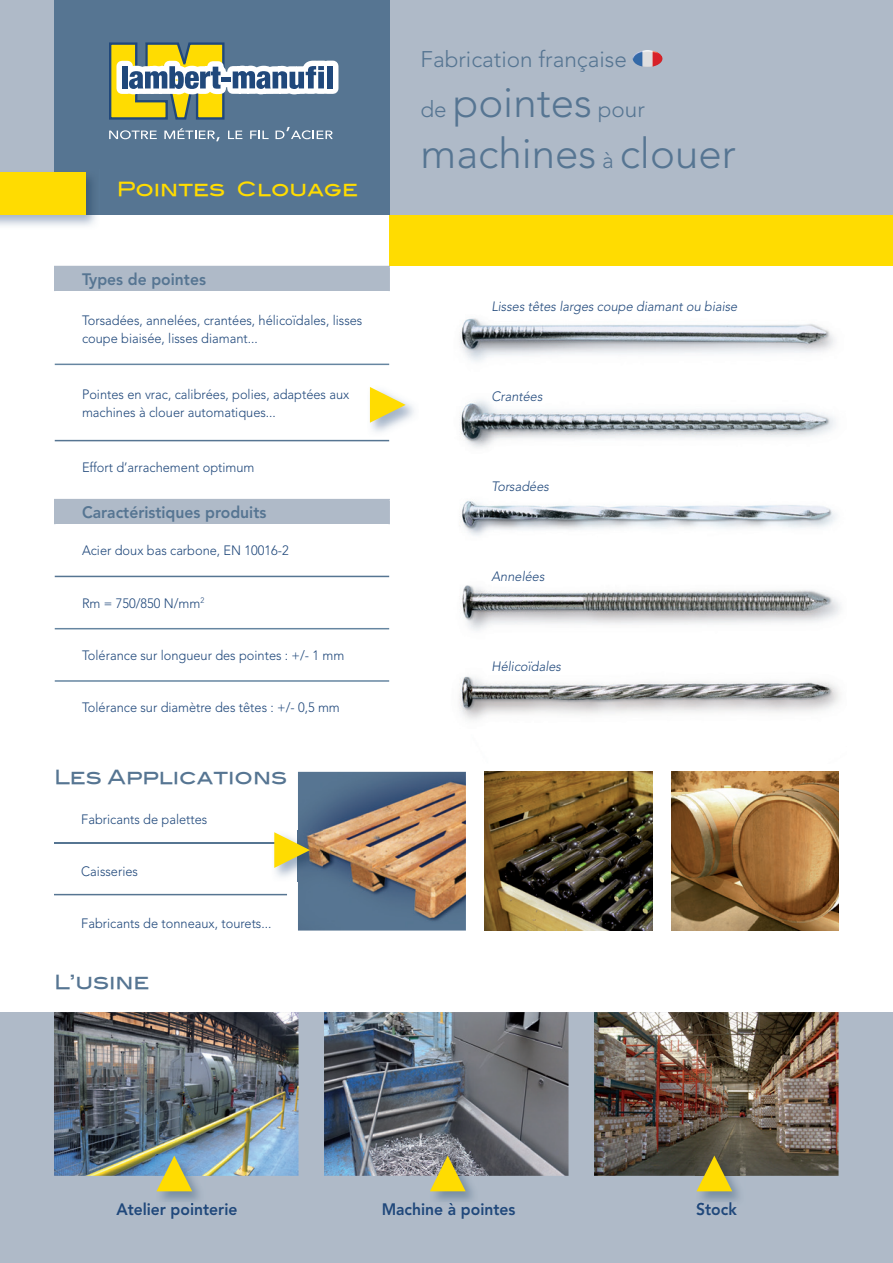
<style>
.page{position:relative;width:893px;height:1263px;background:#fff}
.page>*{position:absolute;margin:0;border:0;box-sizing:border-box;transform-origin:0 0}
.t1{font:300 42px/50.4px "Avenir";color:#567592}
.t2{font:300 22.5px "Avenir";color:#567592}
.t3{font:19.5px "Blair Md ITCTT Medium";color:#567592}
.t4{font:19.5px "Blair Md ITCTT Medium";color:#ffdc01}
.t5{font:800 16.5px "Avenir";color:#567592;scale:.95 1}
.t6{font:800 16.5px "Avenir";color:#20487b;scale:.95 1}
.t7{font:300 13.5px/18px "Avenir";color:#20487b;scale:.95 1}
.t8{font:italic 300 13.5px "Avenir";color:#20487b;scale:.95 1}
.s1{font-size:22.5px}
</style>
<div class="page">
<img style="left:459px;top:318px;width:381px;height:402px">
<img style="left:298px;top:772px;width:168px;height:158px">
<img style="left:485px;top:772px;width:168px;height:158px">
<img style="left:671px;top:772px;width:168px;height:158px">
<div style="left:390px;top:29px;width:503px;height:236px;background:#ffdc01"></div>
<div style="left:0;top:0;width:893px;height:215px;background:#afbac8"></div>
<div style="left:54px;top:0;width:336px;height:215px;background:#567592"></div>
<img style="left:85px;top:172px;width:11px;height:43px">
<div style="left:0;top:172px;width:85px;height:43px;background:#ffdc01"></div>
<img style="left:633px;top:50px;width:23px;height:17px">
<div style="left:322px;top:61px;width:16px;height:33px;border:11px solid #fff"></div>
<svg style="left:109px;top:42px;width:226px;height:100px"></svg>
<hr style="left:54px;top:842px;width:233px;height:1px;background:#567592">
<hr style="left:54px;top:894px;width:233px;height:1px;background:#567592">
<div style="left:55px;top:266px;width:334px;height:25px;background:#afbac8"></div>
<hr style="left:54px;top:266px;width:336px;height:1px;background:#afbac8">
<hr style="left:54px;top:267px;width:2px;height:24px;background:#afbac8">
<hr style="left:388px;top:267px;width:2px;height:24px;background:#afbac8">
<hr style="left:55px;top:440px;width:334px;height:1px;background:#567592">
<hr style="left:55px;top:364px;width:334px;height:1px;background:#6686a1">
<div style="left:55px;top:500px;width:334px;height:24px;background:#afbac8"></div>
<hr style="left:54px;top:499px;width:336px;height:1px;background:#afbac8">
<hr style="left:54px;top:500px;width:2px;height:24px;background:#afbac8">
<hr style="left:388px;top:500px;width:2px;height:24px;background:#afbac8">
<hr style="left:55px;top:576px;width:334px;height:1px;background:#567592">
<hr style="left:55px;top:628px;width:334px;height:1px;background:#6686a1">
<hr style="left:55px;top:680px;width:334px;height:2px;background:#6686a1">
<div style="left:0;top:1012px;width:893px;height:251px;background:#afbac8"></div>
<img style="left:54px;top:1012px;width:244px;height:164px">
<img style="left:324px;top:1012px;width:244px;height:164px">
<img style="left:594px;top:1012px;width:244px;height:164px">
<img style="left:155px;top:1154px;width:51px;height:48px">
<svg style="left:156px;top:1155px;width:36px;height:36px"></svg>
<img style="left:695px;top:1154px;width:51px;height:48px">
<img style="left:697px;top:1202px;width:35px;height:4px">
<svg style="left:696px;top:1155px;width:36px;height:36px"></svg>
<img style="left:429px;top:1154px;width:50px;height:48px">
<svg style="left:430px;top:1155px;width:36px;height:36px"></svg>
<svg style="left:370px;top:387px;width:36px;height:36px"></svg>
<img style="left:275px;top:831px;width:48px;height:50px">
<svg style="left:272px;top:832px;width:38px;height:36px"></svg>
<h3 class="t4" style="left:117px;top:173px;width:243px">Pointes Clouage</h3>
<p class="t5" style="left:82px;top:270px;width:132px">Types de pointes</p>
<p class="t7" style="left:82px;top:312px;width:297px">Torsadées, annelées, crantées, hélicoïdales, lisses coupe biaisée, lisses diamant...</p>
<p class="t7" style="left:82px;top:385px;width:283px">Pointes en vrac, calibrées, polies, adaptées aux machines à clouer automatiques...</p>
<p class="t7" style="left:82px;top:458px;width:183px">Effort d’arrachement optimum</p>
<p class="t5" style="left:82px;top:503px;width:196px">Caractéristiques produits</p>
<p class="t7" style="left:82px;top:542px;width:219px">Acier doux bas carbone, EN 10016-2</p>
<p class="t7" style="left:82px;top:594px;width:130px">Rm = 750/850 N/mm<sup>2</sup></p>
<p class="t7" style="left:82px;top:646px;width:278px">Tolérance sur longueur des pointes : +/- 1 mm</p>
<p class="t7" style="left:82px;top:698px;width:273px">Tolérance sur diamètre des têtes : +/- 0,5 mm</p>
<h3 class="t3" style="left:54px;top:761px;width:234px">Les Applications</h3>
<p class="t7" style="left:81px;top:811px;width:134px">Fabricants de palettes</p>
<p class="t7" style="left:81px;top:862px;width:61px">Caisseries</p>
<p class="t7" style="left:81px;top:914px;width:202px">Fabricants de tonneaux, tourets...</p>
<h3 class="t3" style="left:54px;top:966px;width:97px">L’usine</h3>
<h2 class="t2" style="left:421px;top:46px;width:208px">Fabrication française</h2>
<h1 class="t1" style="left:421px;top:78px;width:317px"><span class="s1">de</span> pointes <span class="s1">pour </span>machines <span class="s1">à</span> clouer</h1>
<p class="t8" style="left:491px;top:298px;width:260px">Lisses têtes larges coupe diamant ou biaise</p>
<p class="t8" style="left:491px;top:388px;width:55px">Crantées</p>
<p class="t8" style="left:491px;top:478px;width:62px">Torsadées</p>
<p class="t8" style="left:491px;top:568px;width:57px">Annelées</p>
<p class="t8" style="left:491px;top:658px;width:75px">Hélicoïdales</p>
<p class="t6" style="left:116px;top:1199px;width:129px">Atelier pointerie</p>
<p class="t6" style="left:382px;top:1199px;width:142px">Machine à pointes</p>
<p class="t6" style="left:696px;top:1199px;width:44px">Stock</p>
</div>
